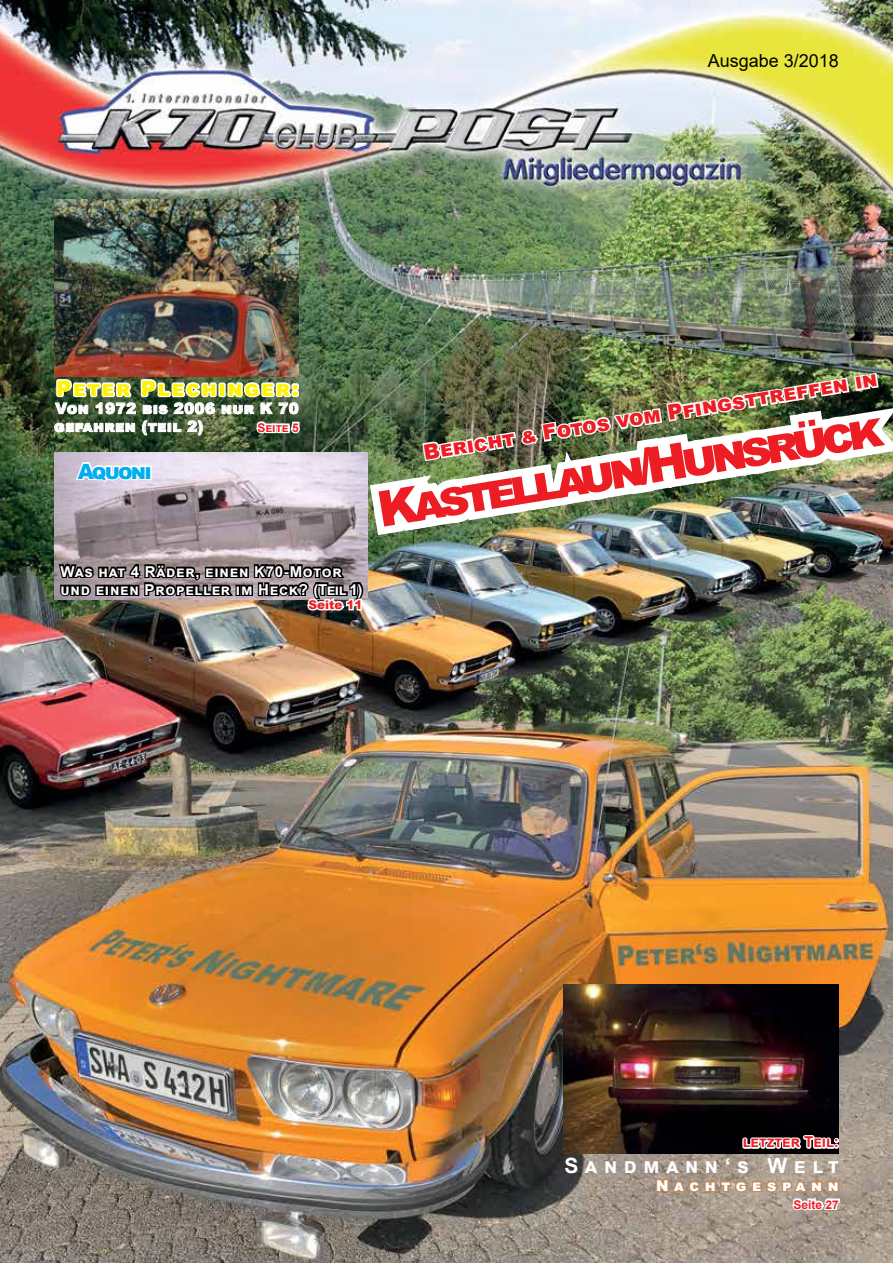
<style>
.page{position:relative;width:893px;height:1263px;background:#fff}
.page>*{position:absolute;margin:0;border:0;box-sizing:border-box;transform-origin:0 0}
.t1{font:900 49.5px "Arial";color:#ed1d24}
.t2{font:900 21px "Arial";color:#ed1d24}
.t3{font:900 21px "Arial";letter-spacing:.08em;color:#fff200}
.t4{font:700 21px "Arial";letter-spacing:.31em;color:#fff}
.t5{font:900 21px "Arial";color:#00aeef}
.t6{font:18px "Arial";color:#000}
.t7{font:700 15px/18px "Arial";letter-spacing:.05em;color:#fff}
.t8{font:900 15px/18px "Arial";letter-spacing:.03em;color:#fff}
.t9{font:700 15px "Arial";color:#ed1d24}
.t10{font:700 12px "Arial";color:#ed1d24}
.t11{font:900 12px "Arial";color:#ed1d24}
</style>
<div class="page">
<img style="left:0;top:0;width:893px;height:1263px">
<img style="left:54px;top:200px;width:244px;height:71px">
<img style="left:564px;top:985px;width:275px;height:169px">
<svg style="left:741px;top:1133px;width:98px;height:18px"></svg>
<svg style="left:654px;top:1174px;width:188px;height:38px;background:#b39e8b"></svg>
<img style="left:54px;top:271px;width:839px;height:342px">
<p class="t6" style="left:708px;top:48px;width:133px">Ausgabe 3/2018</p>
<h2 class="t3" style="left:56px;top:373px;width:244px">Peter Plechinger:</h2>
<p class="t8" style="left:54px;top:399px;width:246px">Von 1972 bis 2006 nur K 70 gefahren (teil 2)</p>
<p class="t10" style="left:258px;top:419px;width:43px">Seite 5</p>
<h2 class="t5" style="left:78px;top:456px;width:75px">Aquoni</h2>
<p class="t7" style="left:61px;top:562px;width:303px">Was hat 4 Räder, einen K70-Motor und einen Propeller im Heck? (Teil 1)</p>
<p class="t11" style="left:308px;top:596px;width:55px">Seite 11</p>
<h2 class="t2" style="left:421px;top:436px;width:460px;rotate:-9deg">Ber icht &amp; Fotos vom Pfingsttr effen in</h2>
<h1 class="t1" style="left:372px;top:473px;width:510px;rotate:-9deg">Kastellaun/Hunsr ück</h1>
<p class="t9" style="left:743px;top:1131px;width:98px">letzter Teil:</p>
<h2 class="t4" style="left:564px;top:1150px;width:276px">Sandmann‘s Welt</h2>
<p class="t8" style="left:656px;top:1176px;width:184px">Nachtgespann</p>
<p class="t10" style="left:794px;top:1196px;width:47px">Seite 27</p>
</div>
